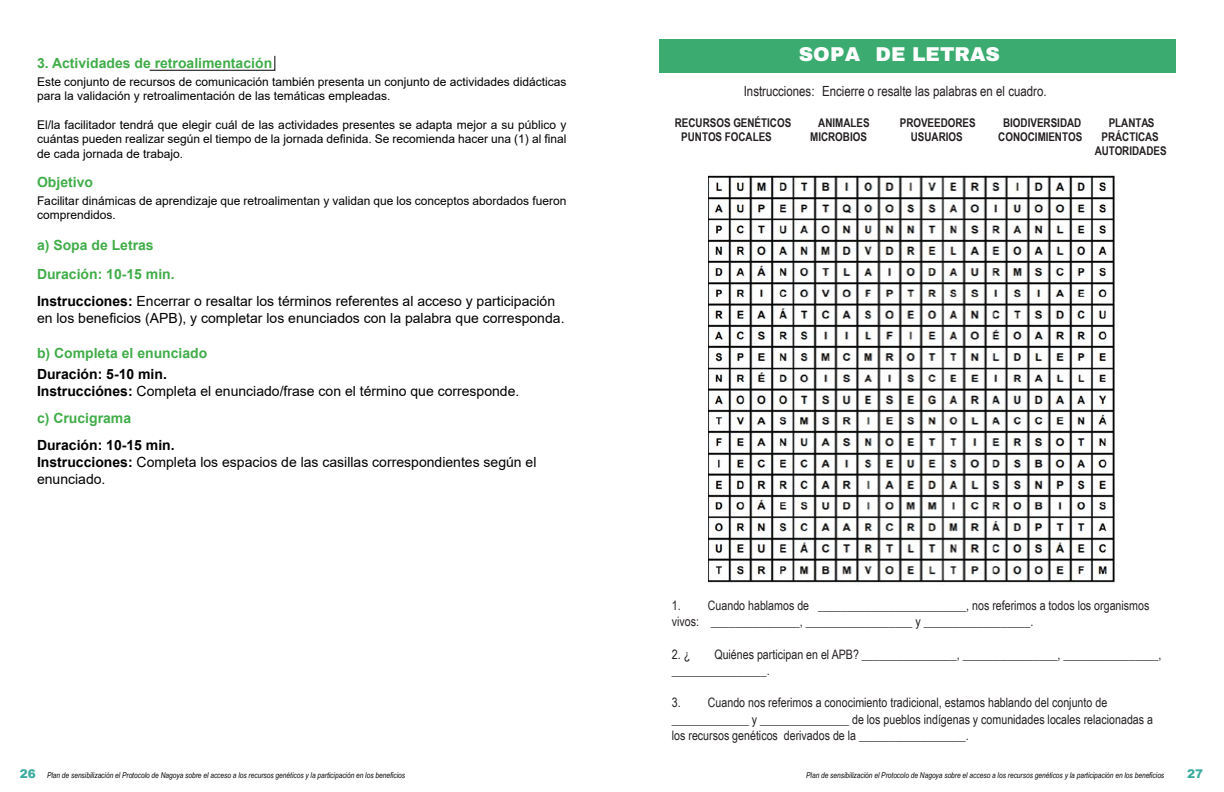
<style>
.page{position:relative;width:1224px;height:792px;background:#fff}
.page>*{position:absolute;margin:0;border:0;box-sizing:border-box;transform-origin:0 0}
.t1{font:900 20px "Archivo";color:#fff}
.t2{font:14px/27.1px "Arial";color:#000}
.t3{font:700 14px "Arial";color:#41ad49}
.t4{font:14px "Arial Narrow";color:#241f21}
.t5{font:700 14px "Arial";color:#000}
.t6{font:13px/16.4px "Arial Narrow";color:#241f21}
.t7{font:12px/14.4px "Arial";color:#000}
.t8{font:700 12px/14.4px "Arial Narrow";color:#241f21;text-align:center}
.t9{font:900 12px "Arial";color:#3dab9e}
.t10{font:italic 8px "Arial Narrow";color:#000}
.s1{font-weight:700;color:#41ad49}
.s2{font-weight:700}
.s3{font-family:"Arial";font-weight:900;font-style:normal;font-size:12px;color:#3dab9e}
</style>
<div class="page">
<img style="left:708px;top:170px;width:407px;height:415px">
<div style="left:660px;top:39px;width:516px;height:33px;background:#3bab70"></div>
<svg style="left:149px;top:56px;width:126px;height:15px"></svg>
<p class="t3" style="left:37px;top:53px;width:237px">3. Actividades de retroalimentación</p>
<p class="t7" style="left:37px;top:74px;width:531px">Este conjunto de recursos de comunicación también presenta un conjunto de actividades didácticas para la validación y retroalimentación de las temáticas empleadas.</p>
<p class="t7" style="left:37px;top:117px;width:531px;text-align:justify">El/la facilitador tendrá que elegir cuál de las actividades presentes se adapta mejor a su público y cuántas pueden realizar según el tiempo de la jornada definida. Se recomienda hacer una (1) al final de cada jornada de trabajo.</p>
<p class="t7" style="left:37px;top:193px;width:531px">Facilitar dinámicas de aprendizaje que retroalimentan y validan que los conceptos abordados fueron comprendidos.</p>
<p class="t3" style="left:37px;top:172px;width:58px">Objetivo</p>
<p class="t3" style="left:37px;top:235px;width:118px">a) Sopa de Letras</p>
<p class="t2" style="left:37px;top:260px;width:520px"><span class="s1">Duración: 10-15 min.<br></span><span class="s2">Instrucciones:</span> Encerrar o resaltar los términos referentes al acceso y participación</p>
<p class="t2" style="left:37px;top:304px;width:529px">en los beneficios (APB), y completar los enunciados con la palabra que corresponda.</p>
<p class="t3" style="left:37px;top:343px;width:172px">b) Completa el enunciado</p>
<p class="t5" style="left:37px;top:364px;width:131px">Duración: 5-10 min.</p>
<p class="t2" style="left:37px;top:377px;width:484px"><span class="s2">Instrucciónes:</span> Completa el enunciado/frase con el término que corresponde.</p>
<p class="t3" style="left:37px;top:408px;width:96px">c) Crucigrama</p>
<p class="t5" style="left:37px;top:435px;width:139px">Duración: 10-15 min.</p>
<p class="t2" style="left:37px;top:454px;width:501px;line-height:16.8px"><span class="s2">Instrucciones:</span> Completa los espacios de las casillas correspondientes según el enunciado.</p>
<h1 class="t1" style="left:799px;top:42px;width:203px">SOPA DE LETRAS</h1>
<p class="t4" style="left:744px;top:81px;width:304px">Instrucciones: Encierre o resalte las palabras en el cuadro.</p>
<p class="t8" style="left:675px;top:115px;width:118px">RECURSOS GENÉTICOS</p>
<p class="t8" style="left:818px;top:115px;width:53px">ANIMALES</p>
<p class="t8" style="left:900px;top:115px;width:78px">PROVEEDORES</p>
<p class="t8" style="left:1003px;top:115px;width:80px">BIODIVERSIDAD</p>
<p class="t8" style="left:1109px;top:115px;width:47px">PLANTAS</p>
<p class="t8" style="left:681px;top:129px;width:92px">PUNTOS FOCALES</p>
<p class="t8" style="left:810px;top:129px;width:58px">MICROBIOS</p>
<p class="t8" style="left:911px;top:129px;width:53px">USUARIOS</p>
<p class="t8" style="left:998px;top:129px;width:86px">CONOCIMIENTOS</p>
<p class="t8" style="left:1095px;top:129px;width:73px">PRÁCTICAS<br>AUTORIDADES</p>
<p class="t6" style="left:672px;top:597px;width:479px">1. Cuando hablamos de _________________________, nos referimos a todos los organismos vivos: _______________, __________________ y __________________.</p>
<p class="t6" style="left:672px;top:646px;width:20px">2. ¿</p>
<p class="t6" style="left:672px;top:646px;width:491px;text-indent:43px">Quiénes participan en el APB? ________________, ________________, ________________, ________________.</p>
<p class="t6" style="left:672px;top:694px;width:483px">3. Cuando nos referimos a conocimiento tradicional, estamos hablando del conjunto de _____________ y _______________ de los pueblos indígenas y comunidades locales relacionadas a los recursos genéticos derivados de la __________________.</p>
<p class="t10" style="left:20px;top:769px;width:387px"><span class="s3">26</span> Plan de sensibilización el Protocolo de Nagoya sobre el acceso a los recursos genéticos y la participación en los beneficios</p>
<p class="t10" style="left:806px;top:769px;width:360px">Plan de sensibilización el Protocolo de Nagoya sobre el acceso a los recursos genéticos y la participación en los beneficios</p>
<p class="t9" style="left:1187px;top:765px;width:18px">27</p>
</div>
